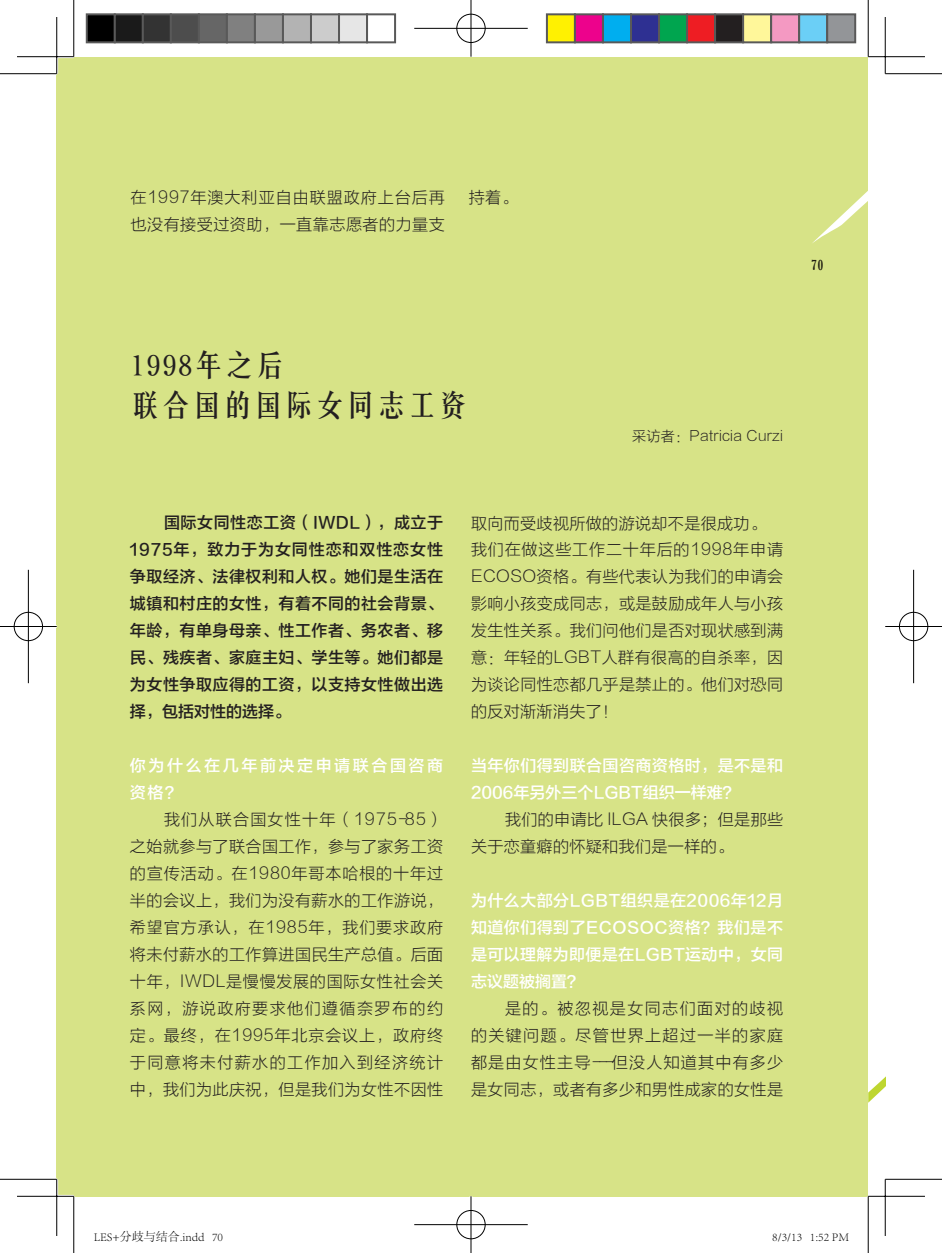
<style>
.page{position:relative;width:942px;height:1253px;background:#fff}
.page>*{position:absolute;margin:0;border:0;box-sizing:border-box;transform-origin:0 0}
.t1{font:30px/40px "Chunsung CSEG Bold GB";letter-spacing:.025em;color:#231f20}
.t2{font:16px/27px "FZLTXHJW GB1 0";letter-spacing:.03em;color:#231f20;text-align:justify}
.t3{font:16px/27px "FZLTZHK GBK1 0";letter-spacing:.03em;color:#231f20;text-align:justify}
.t4{font:16px/27px "FZLTZHK GBK1 0";letter-spacing:.025em;color:#fff;text-align:justify}
.t5{font:16px/27px "FZLTXHJW GB1 0";letter-spacing:.06em;color:#231f20}
.t6{font:16px/27px "FZLTZHK GBK1 0";color:#fff}
.t7{font:16px/27px "FZLTZHK GBK1 0";letter-spacing:.16em;color:#fff}
.t8{font:14px "FZLTXHJW GB1 0";letter-spacing:.025em;color:#231f20}
.t9{font:extra-condensed 14px "Gloucester";color:#231f20}
.t10{font:300 12px "Adobe Song Std";color:#000}
</style>
<div class="page">
<svg style="left:867px;top:1049px;width:17px;height:54px"></svg>
<div style="left:57px;top:57px;width:810px;height:1139px;background:#d7e387"></div>
<svg style="left:812px;top:192px;width:55px;height:51px"></svg>
<hr style="left:17px;top:55px;width:57px;height:3px;background:#fff">
<hr style="left:17px;top:1195px;width:57px;height:3px;background:#fff">
<hr style="left:55px;top:17px;width:3px;height:57px;background:#fff">
<hr style="left:55px;top:1179px;width:3px;height:57px;background:#fff">
<hr style="left:0;top:73px;width:57px;height:1px;background:#000">
<hr style="left:884px;top:73px;width:57px;height:1px;background:#000">
<hr style="left:0;top:1179px;width:57px;height:1px;background:#000">
<hr style="left:884px;top:1179px;width:57px;height:1px;background:#000">
<hr style="left:73px;top:0;width:1px;height:57px;background:#000">
<hr style="left:73px;top:1196px;width:1px;height:57px;background:#000">
<hr style="left:867px;top:0;width:1px;height:57px;background:#000">
<hr style="left:867px;top:1196px;width:1px;height:57px;background:#000">
<hr style="left:17px;top:56px;width:57px;height:1px;background:#000">
<hr style="left:867px;top:56px;width:57px;height:1px;background:#000">
<hr style="left:17px;top:1196px;width:57px;height:1px;background:#000">
<hr style="left:867px;top:1196px;width:57px;height:1px;background:#000">
<hr style="left:56px;top:17px;width:1px;height:57px;background:#000">
<hr style="left:56px;top:1179px;width:1px;height:57px;background:#000">
<hr style="left:884px;top:17px;width:1px;height:57px;background:#000">
<hr style="left:884px;top:1179px;width:1px;height:57px;background:#000">
<div style="left:455px;top:13px;width:31px;height:31px;border:3px solid #fff;border-radius:50%"></div>
<hr style="left:414px;top:27px;width:113px;height:3px;background:#fff">
<hr style="left:469px;top:0;width:3px;height:57px;background:#fff">
<div style="left:456px;top:14px;width:29px;height:29px;border:1px solid #000;border-radius:50%"></div>
<hr style="left:414px;top:28px;width:113px;height:1px;background:#000">
<hr style="left:470px;top:0;width:1px;height:57px;background:#000">
<div style="left:455px;top:1209px;width:31px;height:31px;border:3px solid #fff;border-radius:50%"></div>
<hr style="left:414px;top:1223px;width:113px;height:3px;background:#fff">
<hr style="left:469px;top:1196px;width:3px;height:57px;background:#fff">
<div style="left:456px;top:1210px;width:29px;height:29px;border:1px solid #000;border-radius:50%"></div>
<hr style="left:414px;top:1224px;width:113px;height:1px;background:#000">
<hr style="left:470px;top:1196px;width:1px;height:57px;background:#000">
<div style="left:13px;top:611px;width:31px;height:31px;border:3px solid #fff;border-radius:50%"></div>
<hr style="left:0;top:625px;width:57px;height:3px;background:#fff">
<hr style="left:27px;top:570px;width:3px;height:113px;background:#fff">
<div style="left:14px;top:612px;width:29px;height:29px;border:1px solid #000;border-radius:50%"></div>
<hr style="left:0;top:626px;width:57px;height:1px;background:#000">
<hr style="left:28px;top:570px;width:1px;height:113px;background:#000">
<div style="left:897px;top:611px;width:31px;height:31px;border:3px solid #fff;border-radius:50%"></div>
<hr style="left:884px;top:625px;width:57px;height:3px;background:#fff">
<hr style="left:911px;top:570px;width:3px;height:113px;background:#fff">
<div style="left:898px;top:612px;width:29px;height:29px;border:1px solid #000;border-radius:50%"></div>
<hr style="left:884px;top:626px;width:57px;height:1px;background:#000">
<hr style="left:912px;top:570px;width:1px;height:113px;background:#000">
<div style="left:87px;top:14px;width:28px;height:28px;background:#000"></div>
<div style="left:86px;top:13px;width:30px;height:30px;border:2px solid #595959"></div>
<div style="left:115px;top:14px;width:28px;height:28px;background:#1a1a1a"></div>
<div style="left:114px;top:13px;width:30px;height:30px;border:2px solid #595959"></div>
<div style="left:143px;top:14px;width:28px;height:28px;background:#333"></div>
<div style="left:142px;top:13px;width:30px;height:30px;border:2px solid #595959"></div>
<div style="left:171px;top:14px;width:28px;height:28px;background:#4d4d4d"></div>
<div style="left:170px;top:13px;width:30px;height:30px;border:2px solid #595959"></div>
<div style="left:199px;top:14px;width:28px;height:28px;background:#666"></div>
<div style="left:198px;top:13px;width:30px;height:30px;border:2px solid #595959"></div>
<div style="left:227px;top:14px;width:28px;height:28px;background:#808080"></div>
<div style="left:226px;top:13px;width:30px;height:30px;border:2px solid #595959"></div>
<div style="left:255px;top:14px;width:28px;height:28px;background:#999"></div>
<div style="left:254px;top:13px;width:30px;height:30px;border:2px solid #595959"></div>
<div style="left:283px;top:14px;width:28px;height:28px;background:#b3b3b3"></div>
<div style="left:282px;top:13px;width:30px;height:30px;border:2px solid #595959"></div>
<div style="left:311px;top:14px;width:28px;height:28px;background:#ccc"></div>
<div style="left:310px;top:13px;width:30px;height:30px;border:2px solid #595959"></div>
<div style="left:339px;top:14px;width:28px;height:28px;background:#e6e6e6"></div>
<div style="left:338px;top:13px;width:30px;height:30px;border:2px solid #595959"></div>
<div style="left:366px;top:13px;width:30px;height:30px;border:2px solid #595959"></div>
<div style="left:546px;top:14px;width:28px;height:28px;background:#fff101"></div>
<div style="left:545px;top:13px;width:30px;height:30px;border:2px solid #595959"></div>
<div style="left:574px;top:14px;width:28px;height:28px;background:#ed028c"></div>
<div style="left:573px;top:13px;width:30px;height:30px;border:2px solid #595959"></div>
<div style="left:602px;top:14px;width:28px;height:28px;background:#00aeef"></div>
<div style="left:601px;top:13px;width:30px;height:30px;border:2px solid #595959"></div>
<div style="left:630px;top:14px;width:28px;height:28px;background:#2e3092"></div>
<div style="left:629px;top:13px;width:30px;height:30px;border:2px solid #595959"></div>
<div style="left:658px;top:14px;width:28px;height:28px;background:#00a54f"></div>
<div style="left:657px;top:13px;width:30px;height:30px;border:2px solid #595959"></div>
<div style="left:686px;top:14px;width:28px;height:28px;background:#ee1d23"></div>
<div style="left:685px;top:13px;width:30px;height:30px;border:2px solid #595959"></div>
<div style="left:714px;top:14px;width:28px;height:28px;background:#231f20"></div>
<div style="left:713px;top:13px;width:30px;height:30px;border:2px solid #595959"></div>
<div style="left:742px;top:14px;width:28px;height:28px;background:#fff79a"></div>
<div style="left:741px;top:13px;width:30px;height:30px;border:2px solid #595959"></div>
<div style="left:770px;top:14px;width:28px;height:28px;background:#f499c2"></div>
<div style="left:769px;top:13px;width:30px;height:30px;border:2px solid #595959"></div>
<div style="left:798px;top:14px;width:28px;height:28px;background:#6bcff6"></div>
<div style="left:797px;top:13px;width:30px;height:30px;border:2px solid #595959"></div>
<div style="left:826px;top:14px;width:28px;height:28px;background:#939598"></div>
<div style="left:825px;top:13px;width:30px;height:30px;border:2px solid #595959"></div>
<div style="left:217px;top:1233px;width:6px;height:8px;border:1px solid #fff;border-radius:50%"></div>
<p class="t5" style="left:130px;top:184px;width:316px">在1997年澳大利亚自由联盟政府上台后再也没有接受过资助，一直靠志愿者的力量支</p>
<p class="t2" style="left:468px;top:184px;width:50px">持着。</p>
<p class="t9" style="left:811px;top:257px;width:13px">70</p>
<h1 class="t1" style="left:130px;top:345px;width:339px">1998年之后<br>联合国的国际女同志工资</h1>
<p class="t8" style="left:632px;top:428px;width:152px">采访者：Patricia Curzi</p>
<p class="t3" style="left:130px;top:510px;width:314px;text-indent:34px">国际女同性恋工资（IWDL），成立于1975年，致力于为女同性恋和双性恋女性争取经济、法律权利和人权。她们是生活在城镇和村庄的女性，有着不同的社会背景、年龄，有单身母亲、性工作者、务农者、移民、残疾者、家庭主妇、学生等。她们都是为女性争取应得的工资，以支持女性做出选择，包括对性的选择。</p>
<p class="t7" style="left:130px;top:753px;width:314px">你为什么在几年前决定申请联合国咨商资格？</p>
<p class="t2" style="left:130px;top:806px;width:314px;text-indent:34px">我们从联合国女性十年（1975-85）之始就参与了联合国工作，参与了家务工资的宣传活动。在1980年哥本哈根的十年过半的会议上，我们为没有薪水的工作游说，希望官方承认，在1985年，我们要求政府将未付薪水的工作算进国民生产总值。后面十年，IWDL是慢慢发展的国际女性社会关系网，游说政府要求他们遵循奈罗布的约定。最终，在1995年北京会议上，政府终于同意将未付薪水的工作加入到经济统计中，我们为此庆祝，但是我们为女性不因性</p>
<p class="t2" style="left:471px;top:509px;width:313px;text-align:left">取向而受歧视所做的游说却不是很成功。我们在做这些工作二十年后的1998年申请<br>ECOSO资格。有些代表认为我们的申请会影响小孩变成同志，或是鼓励成年人与小孩发生性关系。我们问他们是否对现状感到满意：年轻的LGBT人群有很高的自杀率，因为谈论同性恋都几乎是禁止的。他们对恐同的反对渐渐消失了！</p>
<p class="t6" style="left:471px;top:753px;width:313px">当年你们得到联合国咨商资格时，是不是和<br>2006年另外三个LGBT组织一样难？</p>
<p class="t2" style="left:471px;top:806px;width:313px;text-indent:34px">我们的申请比 ILGA 快很多；但是那些关于恋童癖的怀疑和我们是一样的。</p>
<p class="t4" style="left:471px;top:888px;width:313px">为什么大部分LGBT组织是在2006年12月知道你们得到了ECOSOC资格？我们是不是可以理解为即便是在LGBT运动中，女同志议题被搁置？</p>
<p class="t2" style="left:471px;top:995px;width:313px;text-indent:34px">是的。被忽视是女同志们面对的歧视的关键问题。尽管世界上超过一半的家庭都是由女性主导---但没人知道其中有多少是女同志，或者有多少和男性成家的女性是</p>
<p class="t10" style="left:94px;top:1230px;width:131px">LES+分歧与结合.indd 70</p>
<p class="t10" style="left:771px;top:1230px;width:78px">8/3/13 1:52 PM</p>
</div>
